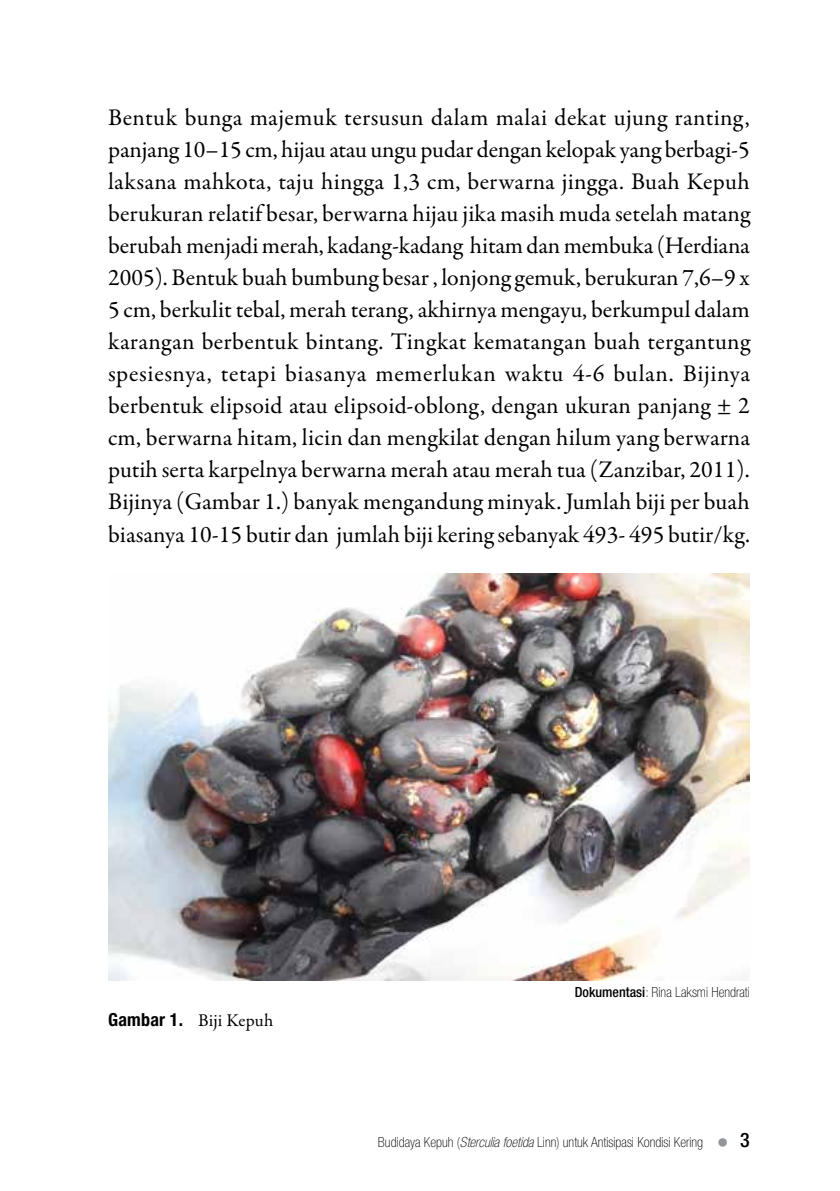
<style>
.page{position:relative;width:840px;height:1191px;background:#fff}
.page>*{position:absolute;margin:0;border:0;box-sizing:border-box;transform-origin:0 0}
.t1{font:24px/32px "Garamond Premr Pro";color:#000;text-align:justify}
.t2{font:18px "Garamond Premr Pro";letter-spacing:.005em;color:#000}
.t3{font:100 condensed 14px "Helvetica Neue";color:#000}
.s1{font-family:"Helvetica Neue";font-weight:700;font-stretch:condensed}
.s2{font-weight:500}
.s3{font-style:italic}
.s4{font-size:24px;color:#939598}
.s5{font-weight:500;font-size:20px}
</style>
<div class="page">
<img style="left:108px;top:573px;width:641px;height:407px">
<p class="t1" style="left:108px;top:102px;width:643px">Bentuk bunga majemuk tersusun dalam malai dekat ujung ranting, panjang 10–15 cm, hijau atau ungu pudar dengan kelopak yang berbagi-5 laksana mahkota, taju hingga 1,3 cm, berwarna jingga. Buah Kepuh berukuran relatif besar, berwarna hijau jika masih muda setelah matang berubah menjadi merah, kadang-kadang hitam dan membuka (Herdiana 2005). Bentuk buah bumbung besar , lonjong gemuk, berukuran 7,6–9 x 5 cm, berkulit tebal, merah terang, akhirnya mengayu, berkumpul dalam karangan berbentuk bintang. Tingkat kematangan buah tergantung spesiesnya, tetapi biasanya memerlukan waktu 4-6 bulan. Bijinya berbentuk elipsoid atau elipsoid-oblong, dengan ukuran panjang ± 2 cm, berwarna hitam, licin dan mengkilat dengan hilum yang berwarna putih serta karpelnya berwarna merah atau merah tua (Zanzibar, 2011).<br>Bijinya (Gambar 1.) banyak mengandung minyak. Jumlah biji per buah biasanya 10-15 butir dan jumlah biji kering sebanyak 493- 495 butir/kg.</p>
<p class="t2" style="left:108px;top:1009px;width:167px"><span class="s1">Gambar 1.</span> Biji Kepuh</p>
<p class="t3" style="left:574px;top:984px;width:176px"><span class="s2">Dokumentasi</span>: Rina Laksmi Hendrati</p>
<p class="t3" style="left:378px;top:1133px;width:373px">Budidaya Kepuh (<span class="s3">Sterculia foetida</span> Linn) untuk Antisipasi Kondisi Kering <span class="s4">•</span> <span class="s5">3</span></p>
</div>
